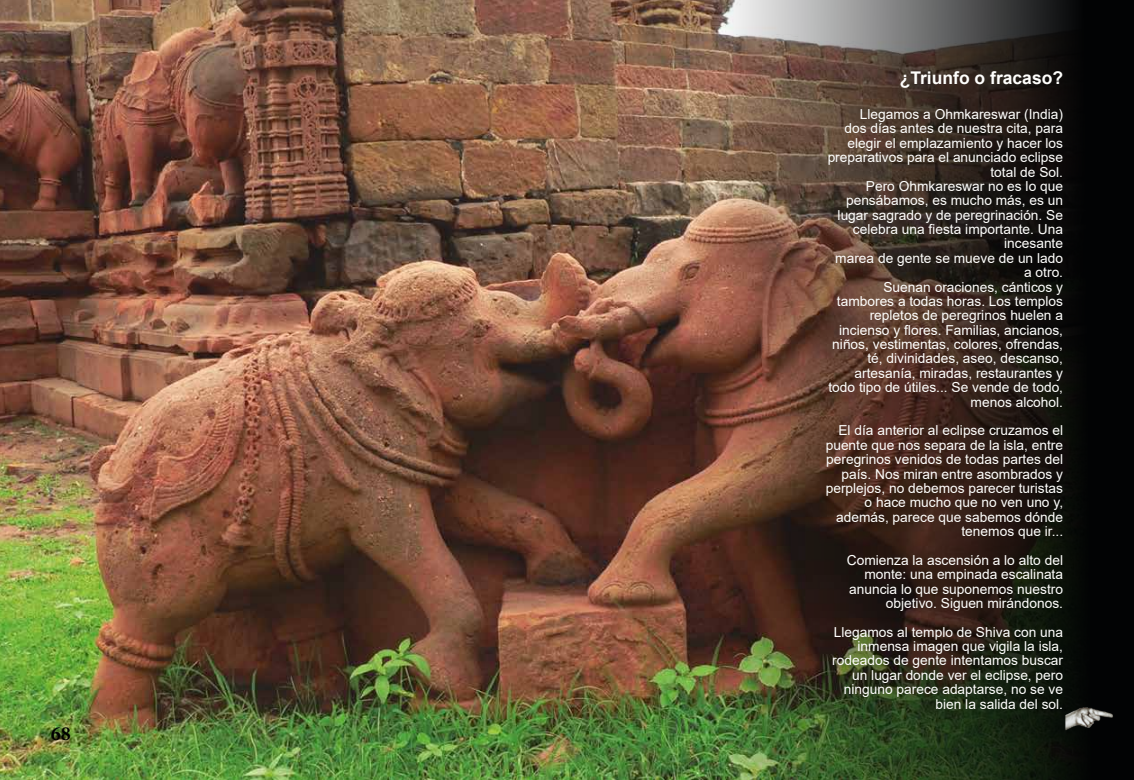
<style>
.page{position:relative;width:1134px;height:780px;background:#fff}
.page>*{position:absolute;margin:0;border:0;box-sizing:border-box;transform-origin:0 0}
.t1{font:700 20px "Minion Pro";color:#000}
.t2{font:700 17.5px "Arial";color:#fffffd}
.t3{font:13.75px/14.4px "Arial";color:#fffffd;text-align:right}
</style>
<div class="page">
<img style="left:0;top:0;width:709px;height:780px">
<img style="left:709px;top:0;width:425px;height:780px">
<img style="left:1063px;top:703px;width:51px;height:31px">
<h1 class="t1" style="left:51px;top:720px;width:21px">68</h1>
<p class="t2" style="left:900px;top:65px;width:165px">¿Triunfo o fracaso?</p>
<p class="t3" style="left:828px;top:107px;width:237px">Llegamos a Ohmkareswar (India)<br>dos días antes de nuestra cita, para elegir el emplazamiento y hacer los preparativos para el anunciado eclipse total de Sol.<br>Pero Ohmkareswar no es lo que pensábamos, es mucho más, es un lugar sagrado y de peregrinación. Se celebra una fiesta importante. Una incesante<br>marea de gente se mueve de un lado a otro.<br>Suenan oraciones, cánticos y tambores a todas horas. Los templos repletos de peregrinos huelen a incienso y flores. Familias, ancianos, niños, vestimentas, colores, ofrendas, té, divinidades, aseo, descanso, artesanía, miradas, restaurantes y todo tipo de útiles... Se vende de todo, menos alcohol.</p>
<p class="t3" style="left:826px;top:423px;width:239px">El día anterior al eclipse cruzamos el puente que nos separa de la isla, entre peregrinos venidos de todas partes del país. Nos miran entre asombrados y perplejos, no debemos parecer turistas o hace mucho que no ven uno y, además, parece que sabemos dónde tenemos que ir...</p>
<p class="t3" style="left:847px;top:552px;width:218px">Comienza la ascensión a lo alto del monte: una empinada escalinata anuncia lo que suponemos nuestro objetivo. Siguen mirándonos.</p>
<p class="t3" style="left:832px;top:624px;width:232px">Llegamos al templo de Shiva con una inmensa imagen que vigila la isla, rodeados de gente intentamos buscar un lugar donde ver el eclipse, pero ninguno parece adaptarse, no se ve bien la salida del sol.</p>
</div>
